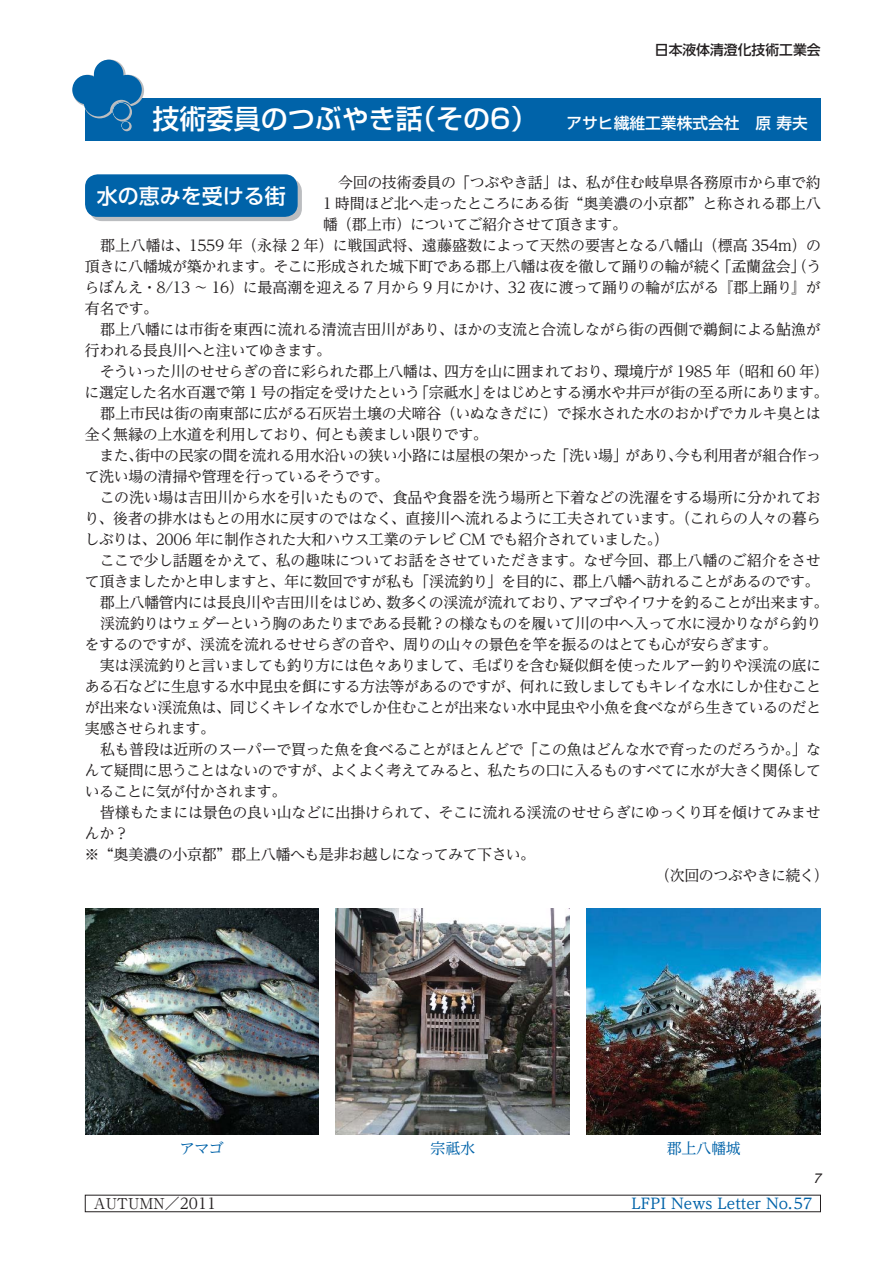
<style>
.page{position:relative;width:893px;height:1263px;background:#fff}
.page>*{position:absolute;margin:0;border:0;box-sizing:border-box;transform-origin:0 0}
.t1{font:27px "Shin Go Pro Medium 90 msp RKSJ H";color:#fff}
.t2{font:21px "UD Shin Go Pro Medium 90 msp RKSJ H";color:#fff}
.t3{font:15px "UD Reimin Pro Regular 90 msp RKSJ H";letter-spacing:-.03em;color:#231f20}
.t4{font:15px "UD Reimin Pro Regular 90 msp RKSJ H";letter-spacing:-.01em;color:#231f20}
.t5{font:15px "UD Reimin Pro Regular 90 msp RKSJ H";letter-spacing:-.015em;color:#0063a9}
.t6{font:15px "UD Reimin Pro Regular 90 msp RKSJ H";letter-spacing:-.05em;color:#231f20}
.t7{font:14.85px "UD Reimin Pro Medium 90 msp RKSJ H";color:#0063a9}
.t8{font:14.85px "Ryumin Pro Regular 90 msp RKSJ H";color:#231f20}
.t9{font:13.8px "UD Shin Go Pro Medium 90 msp RKSJ H";color:#231f20}
.t10{font:italic 13.8px "Helvetica";color:#231f20}
.s1{font-family:"UD Shin Go Pro Medium 90 msp RKSJ H";font-size:15.75px}
.s2{font-family:"UD Reimin Pro Regular 90 msp RKSJ H"}
</style>
<div class="page">
<div style="left:85px;top:1195px;width:736px;height:17px;border:1px solid #231f20"></div>
<div style="left:85px;top:98px;width:736px;height:42px;background:#0063a9"></div>
<svg style="left:72px;top:60px;width:72px;height:71px"></svg>
<div style="left:113px;top:103px;width:17px;height:17px;background:#0063a9;border-radius:50%"></div>
<div style="left:122px;top:122px;width:7px;height:7px;background:#0063a9;border-radius:50%"></div>
<div style="left:89px;top:179px;width:213px;height:42px;background:#bbbdc0;border-radius:13px"></div>
<div style="left:85px;top:174px;width:213px;height:43px;background:#0063a9;border-radius:13px"></div>
<img style="left:85px;top:909px;width:234px;height:225px">
<img style="left:336px;top:909px;width:234px;height:225px">
<img style="left:587px;top:909px;width:234px;height:225px">
<p class="t9" style="left:655px;top:44px;width:167px">日本液体清澄化技術工業会</p>
<h1 class="t1" style="left:99px;top:109px;width:711px">　　技術委員のつぶやき話（その6） <span class="s1">アサヒ繊維工業株式会社　原 寿夫</span></h1>
<p class="t3" style="left:323px;top:176px;width:499px">　今回の技術委員の「つぶやき話」は、私が住む岐阜県各務原市から車で約</p>
<p class="t3" style="left:323px;top:197px;width:499px">1 時間ほど北へ走ったところにある街“奥美濃の小京都”と称される郡上八</p>
<p class="t3" style="left:323px;top:218px;width:306px">幡（郡上市）についてご紹介させて頂きます。</p>
<p class="t4" style="left:85px;top:239px;width:737px">　郡上八幡は、1559 年（永禄 2 年）に戦国武将、遠藤盛数によって天然の要害となる八幡山（標高 354m）の</p>
<p class="t3" style="left:85px;top:260px;width:738px">頂きに八幡城が築かれます。そこに形成された城下町である郡上八幡は夜を徹して踊りの輪が続く「孟蘭盆会」（う</p>
<p class="t3" style="left:84px;top:281px;width:738px">らぼんえ・8/13 ～ 16）に最高潮を迎える 7 月から 9 月にかけ、32 夜に渡って踊りの輪が広がる『郡上踊り』が</p>
<p class="t3" style="left:85px;top:302px;width:75px">有名です。</p>
<p class="t3" style="left:85px;top:323px;width:737px">　郡上八幡には市街を東西に流れる清流吉田川があり、ほかの支流と合流しながら街の西側で鵜飼による鮎漁が</p>
<p class="t3" style="left:85px;top:344px;width:248px">行われる長良川へと注いてゆきます。</p>
<p class="t3" style="left:85px;top:365px;width:745px">　そういった川のせせらぎの音に彩られた郡上八幡は、四方を山に囲まれており、環境庁が 1985 年（昭和 60 年）</p>
<p class="t3" style="left:85px;top:386px;width:745px">に選定した名水百選で第 1 号の指定を受けたという「宗祗水」をはじめとする湧水や井戸が街の至る所にあります。</p>
<p class="t3" style="left:85px;top:407px;width:737px">　郡上市民は街の南東部に広がる石灰岩土壌の犬啼谷（いぬなきだに）で採水された水のおかげでカルキ臭とは</p>
<p class="t3" style="left:85px;top:428px;width:404px">全く無縁の上水道を利用しており、何とも羨ましい限りです。</p>
<p class="t3" style="left:85px;top:449px;width:738px">　また、街中の民家の間を流れる用水沿いの狭い小路には屋根の架かった「洗い場」があり、今も利用者が組合作っ</p>
<p class="t3" style="left:85px;top:470px;width:306px">て洗い場の清掃や管理を行っているそうです。</p>
<p class="t3" style="left:85px;top:491px;width:737px">　この洗い場は吉田川から水を引いたもので、食品や食器を洗う場所と下着などの洗濯をする場所に分かれてお</p>
<p class="t3" style="left:84px;top:512px;width:738px">り、後者の排水はもとの用水に戻すのではなく、直接川へ流れるように工夫されています。（これらの人々の暮ら</p>
<p class="t3" style="left:84px;top:533px;width:586px">しぶりは、2006 年に制作された大和ハウス工業のテレビ CM でも紹介されていました。）</p>
<p class="t3" style="left:85px;top:554px;width:737px">　ここで少し話題をかえて、私の趣味についてお話をさせていただきます。なぜ今回、郡上八幡のご紹介をさせ</p>
<p class="t3" style="left:85px;top:575px;width:736px">て頂きましたかと申しますと、年に数回ですが私も「渓流釣り」を目的に、郡上八幡へ訪れることがあるのです。</p>
<p class="t3" style="left:85px;top:596px;width:745px">　郡上八幡管内には長良川や吉田川をはじめ、数多くの渓流が流れており、アマゴやイワナを釣ることが出来ます。</p>
<p class="t3" style="left:85px;top:617px;width:738px">　渓流釣りはウェダーという胸のあたりまである長靴？の様なものを履いて川の中へ入って水に浸かりながら釣り</p>
<p class="t3" style="left:85px;top:638px;width:694px">をするのですが、渓流を流れるせせらぎの音や、周りの山々の景色を竿を振るのはとても心が安らぎます。</p>
<p class="t3" style="left:85px;top:659px;width:737px">　実は渓流釣りと言いましても釣り方には色々ありまして、毛ばりを含む疑似餌を使ったルアー釣りや渓流の底に</p>
<p class="t3" style="left:85px;top:680px;width:738px">ある石などに生息する水中昆虫を餌にする方法等があるのですが、何れに致しましてもキレイな水にしか住むこと</p>
<p class="t3" style="left:85px;top:701px;width:738px">が出来ない渓流魚は、同じくキレイな水でしか住むことが出来ない水中昆虫や小魚を食べながら生きているのだと</p>
<p class="t6" style="left:85px;top:722px;width:132px">実感させられます。</p>
<p class="t3" style="left:85px;top:743px;width:737px">　私も普段は近所のスーパーで買った魚を食べることがほとんどで「この魚はどんな水で育ったのだろうか。」な</p>
<p class="t3" style="left:85px;top:764px;width:738px">んて疑問に思うことはないのですが、よくよく考えてみると、私たちの口に入るものすべてに水が大きく関係して</p>
<p class="t3" style="left:85px;top:785px;width:203px">いることに気が付かされます。</p>
<p class="t3" style="left:85px;top:806px;width:737px">　皆様もたまには景色の良い山などに出掛けられて、そこに流れる渓流のせせらぎにゆっくり耳を傾けてみませ</p>
<p class="t3" style="left:85px;top:827px;width:46px">んか？</p>
<p class="t3" style="left:85px;top:848px;width:452px">※“奥美濃の小京都”郡上八幡へも是非お越しになってみて下さい。</p>
<p class="t3" style="left:655px;top:869px;width:175px">（次回のつぶやきに続く）</p>
<h2 class="t2" style="left:97px;top:188px;width:190px">水の恵みを受ける街</h2>
<p class="t5" style="left:180px;top:1142px;width:45px">アマゴ</p>
<p class="t5" style="left:431px;top:1142px;width:46px">宗祗水</p>
<p class="t5" style="left:667px;top:1142px;width:76px">郡上八幡城</p>
<p class="t10" style="left:813px;top:1173px;width:9px">7</p>
<p class="t8" style="left:94px;top:1198px;width:124px">AUTUMN<span class="s2">／2011</span></p>
<p class="t7" style="left:631px;top:1198px;width:182px">LFPI News Letter No.57</p>
</div>
